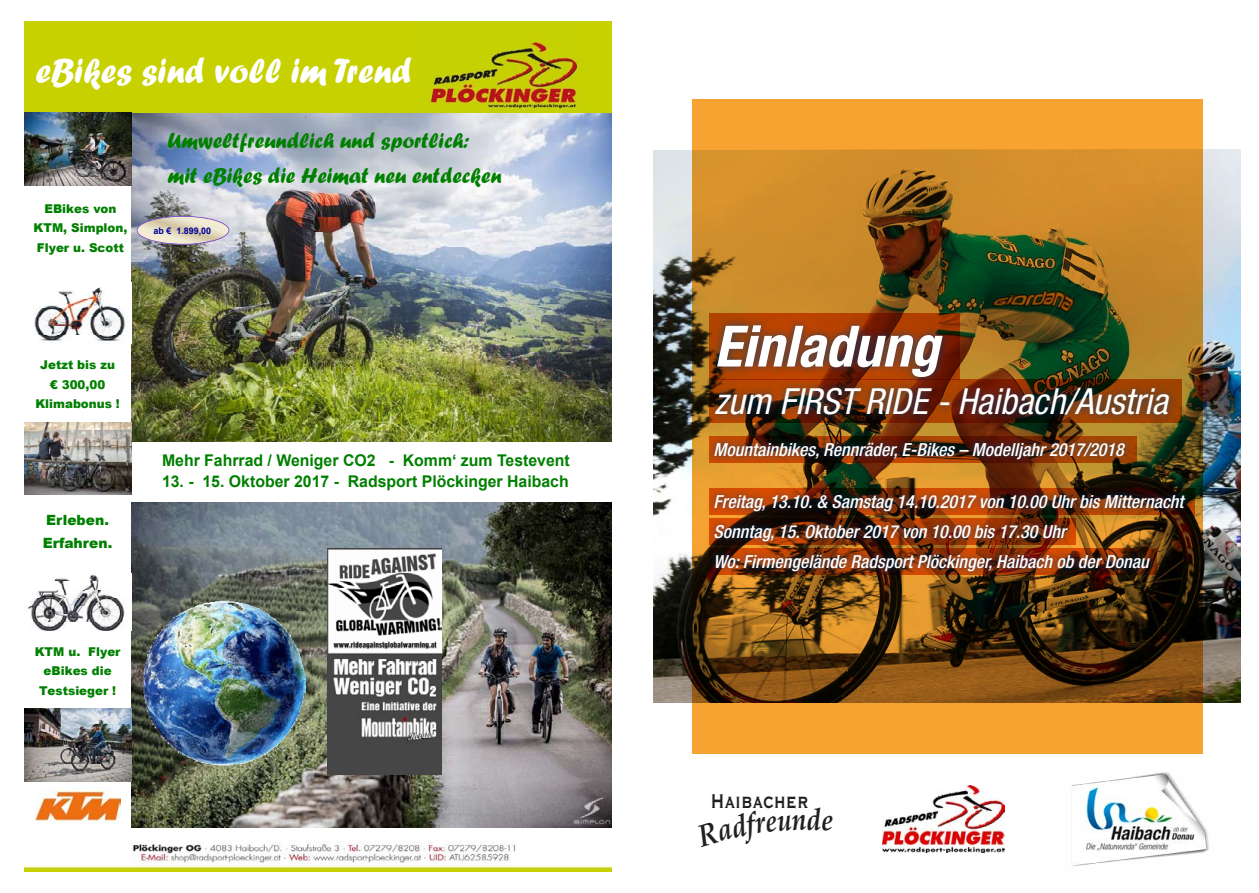
<style>
.page{position:relative;width:1259px;height:893px;background:#fff}
.page>*{position:absolute;margin:0;border:0;box-sizing:border-box;transform-origin:0 0}
.t1{font:italic 700 condensed 57px "Helvetica Neue LT";color:#fff}
.t2{font:36.3px "Forte";color:#fff}
.t3{font:italic condensed 36px "Helvetica Neue LT";color:#fff}
.t4{font:italic 700 31.05px "Book Antiqua";color:#231f20;scale:.84 1}
.t5{font:700 26.1px "Copperplate Gothic BT";color:#231f20;scale:.71 1}
.t6{font:22.2px/34.5px "Forte";color:#008000}
.t7{font:italic 500 condensed 18px/30px "Helvetica Neue LT";color:#fff}
.t8{font:700 16.2px "Arial";color:#008000}
.t9{font:900 14.1px/22.6px "Arial";color:#008000}
.t10{font:900 12.15px/19.5px "Arial";color:#008000;text-align:center}
.t11{font:700 9.15px "Arial";color:#00009a}
</style>
<div class="page">
<img style="left:654px;top:150px;width:587px;height:553px">
<svg style="left:654px;top:150px;width:38px;height:456px"></svg>
<img style="left:882px;top:786px;width:122px;height:66px">
<svg style="left:692px;top:99px;width:510px;height:655px;background:#a06e22"></svg>
<svg style="left:709px;top:313px;width:251px;height:67px;background:#913000"></svg>
<div style="left:707px;top:380px;width:470px;height:43px;background:#004177;opacity:.75"></div>
<div style="left:709px;top:317px;width:241px;height:69px;background:#004177;opacity:.75"></div>
<img style="left:1072px;top:772px;width:137px;height:94px">
<img style="left:131px;top:502px;width:480px;height:326px">
<img style="left:131px;top:113px;width:480px;height:328px">
<div style="left:24px;top:21px;width:587px;height:92px;background:#c7d100"></div>
<img style="left:36px;top:789px;width:84px;height:34px">
<svg style="left:137px;top:216px;width:92px;height:29px;background:#d1c8bf"></svg>
<img style="left:24px;top:840px;width:587px;height:31px">
<img style="left:417px;top:21px;width:169px;height:92px">
<img style="left:24px;top:113px;width:107px;height:72px">
<img style="left:24px;top:708px;width:107px;height:73px">
<img style="left:328px;top:548px;width:113px;height:226px">
<img style="left:142px;top:600px;width:163px;height:166px">
<img style="left:34px;top:287px;width:91px;height:54px">
<img style="left:27px;top:574px;width:98px;height:57px">
<img style="left:24px;top:422px;width:107px;height:73px">
<div style="left:706px;top:434px;width:487px;height:145px;background:#004177;opacity:.75"></div>
<h2 class="t2" style="left:36px;top:50px;width:378px">eBikes sind voll im Trend</h2>
<p class="t10" style="left:34px;top:198px;width:95px">EBikes von<br>KTM, Simplon,<br>Flyer u. Scott</p>
<p class="t6" style="left:168px;top:123px;width:335px">Umweltfreundlich und sportlich: mit eBikes die Heimat neu entdecken</p>
<p class="t11" style="left:154px;top:225px;width:59px">ab € 1.899,00</p>
<p class="t10" style="left:35px;top:355px;width:86px">Jetzt bis zu € 300,00<br>Klimabonus !</p>
<p class="t9" style="left:43px;top:508px;width:71px">Erleben.<br>Erfahren.</p>
<p class="t10" style="left:35px;top:641px;width:87px">KTM u. Flyer eBikes die<br>Testsieger !</p>
<p class="t8" style="left:162px;top:450px;width:409px">Mehr Fahrrad / Weniger CO2 - Komm‘ zum Testevent</p>
<p class="t8" style="left:162px;top:471px;width:408px">13. - 15. Oktober 2017 - Radsport Plöckinger Haibach</p>
<h1 class="t1" style="left:714px;top:312px;width:226px">Einladung</h1>
<h3 class="t3" style="left:714px;top:381px;width:455px">zum FIRST RIDE - Haibach/Austria</h3>
<p class="t7" style="left:713px;top:435px;width:412px">Mountainbikes, Rennräder, E-Bikes – Modelljahr 2017/2018</p>
<p class="t7" style="left:713px;top:486px;width:471px">Freitag, 13.10. &amp; Samstag 14.10.2017 von 10.00 Uhr bis Mitternacht<br>Sonntag, 15. Oktober 2017 von 10.00 bis 17.30 Uhr<br>Wo: Firmengelände Radsport Plöckinger, Haibach ob der Donau</p>
<h3 class="t5" style="left:710px;top:784px;width:140px">Haibacher</h3>
<h3 class="t4" style="left:807px;top:807px;width:19px">d</h3>
</div>
